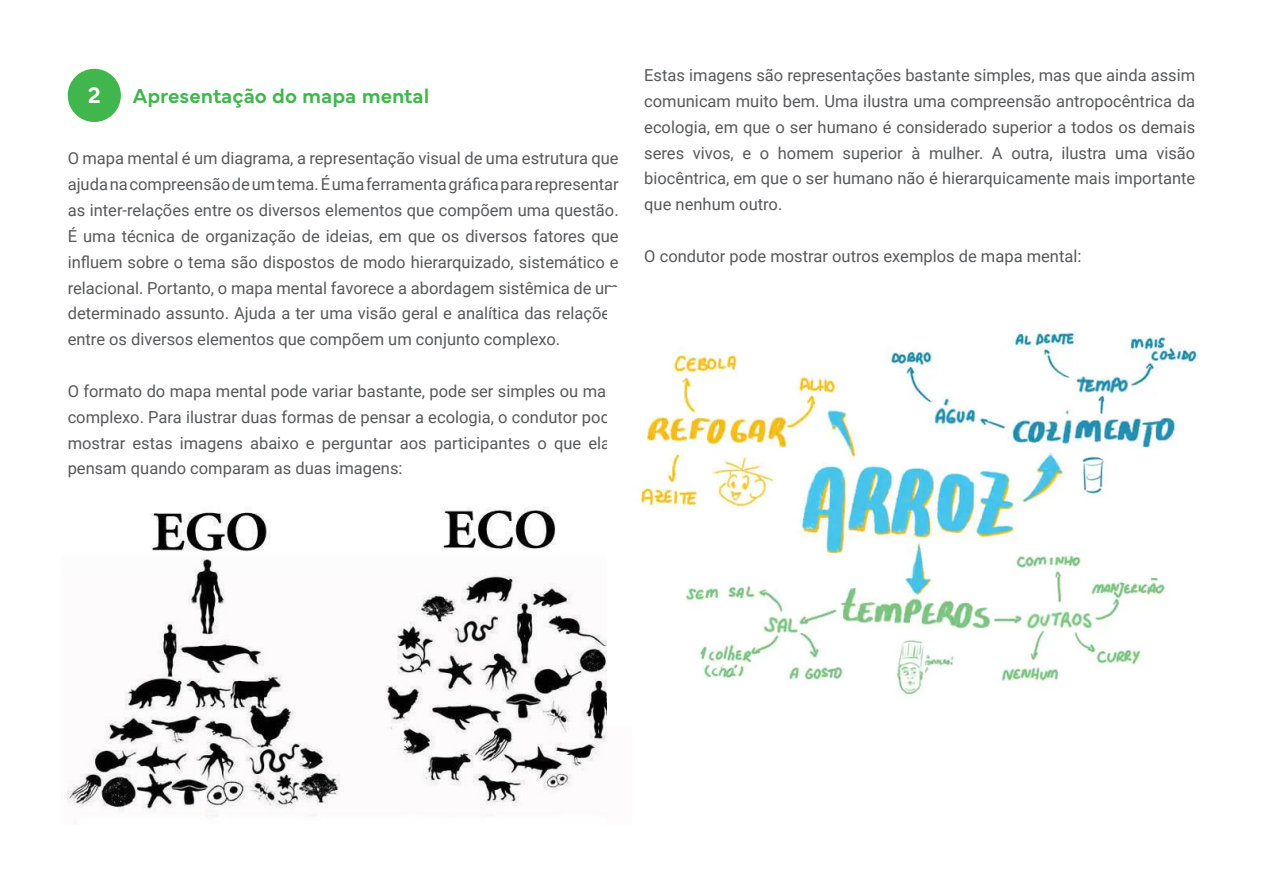
<style>
.page{position:relative;width:1263px;height:893px;background:#fff}
.page>*{position:absolute;margin:0;border:0;box-sizing:border-box;transform-origin:0 0}
.t1{font:600 23.55px "Mundial";color:#fff}
.t2{font:600 21px "Mundial";color:#41b64d}
.t3{font:16.5px/25.8px "Roboto";color:#57585a;text-align:justify}
</style>
<div class="page">
<div style="left:68px;top:69px;width:53px;height:53px;background:#41b64d;border-radius:50%"></div>
<img style="left:66px;top:507px;width:541px;height:310px">
<img style="left:638px;top:332px;width:560px;height:364px">
<p class="t1" style="left:88px;top:77px;width:14px">2</p>
<p class="t2" style="left:133px;top:79px;width:298px">Apresentação do mapa mental</p>
<p class="t3" style="left:68px;top:145px;width:552px">O mapa mental é um diagrama, a representação visual de uma estrutura que ajuda na compreensão de um tema. É uma ferramenta gráfica para representar as inter-relações entre os diversos elementos que compõem uma questão.<br>É uma técnica de organização de ideias, em que os diversos fatores que influem sobre o tema são dispostos de modo hierarquizado, sistemático e relacional. Portanto, o mapa mental favorece a abordagem sistêmica de um determinado assunto. Ajuda a ter uma visão geral e analítica das relações entre os diversos elementos que compõem um conjunto complexo.</p>
<p class="t3" style="left:68px;top:377px;width:552px">O formato do mapa mental pode variar bastante, pode ser simples ou mais complexo. Para ilustrar duas formas de pensar a ecologia, o condutor pode mostrar estas imagens abaixo e perguntar aos participantes o que elas pensam quando comparam as duas imagens:</p>
<p class="t3" style="left:644px;top:62px;width:552px">Estas imagens são representações bastante simples, mas que ainda assim comunicam muito bem. Uma ilustra uma compreensão antropocêntrica da ecologia, em que o ser humano é considerado superior a todos os demais seres vivos, e o homem superior à mulher. A outra, ilustra uma visão biocêntrica, em que o ser humano não é hierarquicamente mais importante que nenhum outro.</p>
<p class="t3" style="left:644px;top:242px;width:438px">O condutor pode mostrar outros exemplos de mapa mental:</p>
</div>
